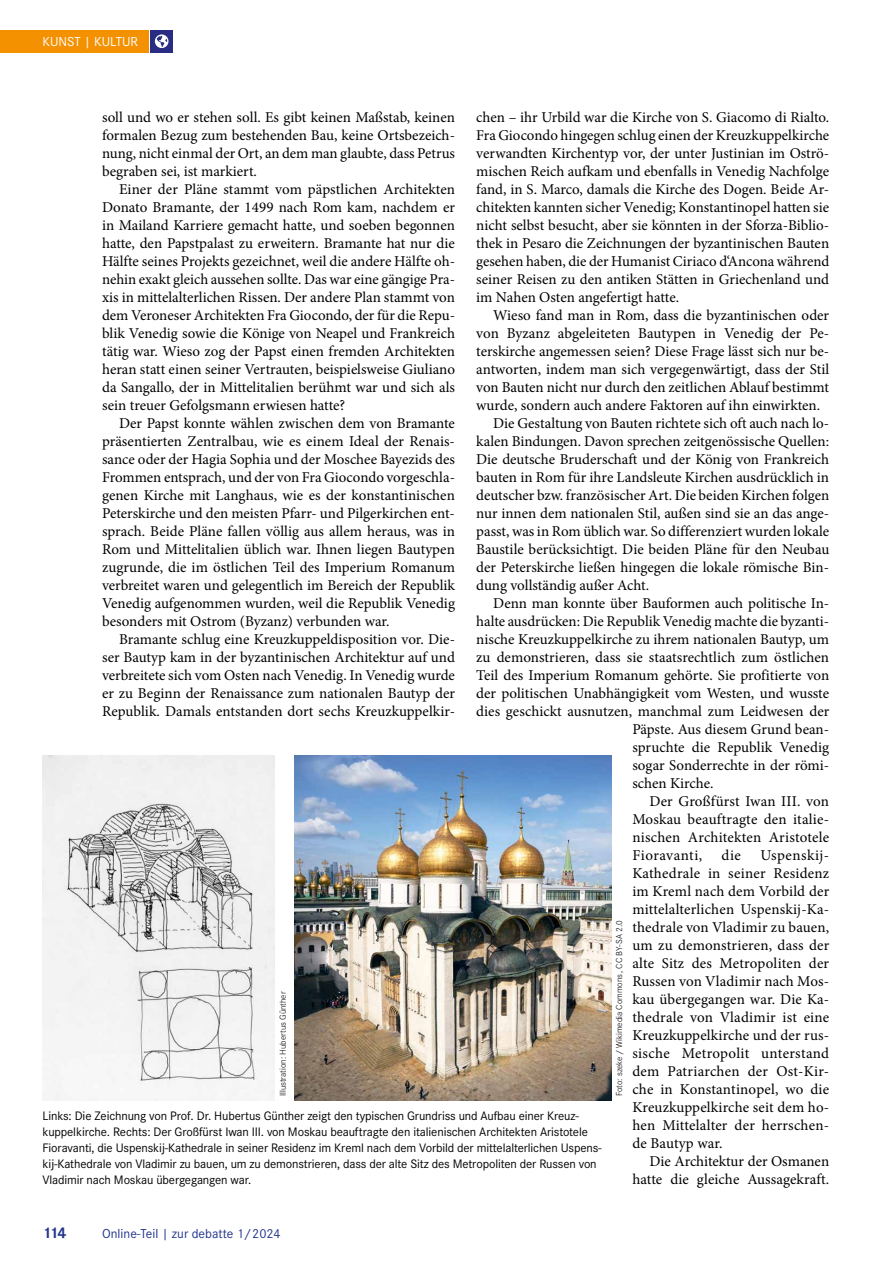
<style>
.page{position:relative;width:893px;height:1263px;background:#fff}
.page>*{position:absolute;margin:0;border:0;box-sizing:border-box;transform-origin:0 0}
.t1{font:700 16.05px "Corporate S";color:#21348c}
.t2{font:15px/18px "Minion Pro";color:#000;text-align:justify}
.t3{font:15px "Minion Pro";letter-spacing:.035em;color:#000}
.t4{font:13.5px "Corporate S";color:#21348c}
.t5{font:13.5px "Corporate S";color:#fff}
.t6{font:12.75px/16px "Corporate S";letter-spacing:-.01em;color:#000}
.t7{font:300 9px "Corporate S";color:#000}
</style>
<div class="page">
<div style="left:0;top:30px;width:149px;height:23px;background:#f39100"></div>
<div style="left:150px;top:30px;width:23px;height:23px;background:#282c82"></div>
<svg style="left:155px;top:34px;width:13px;height:14px"></svg>
<img style="left:295px;top:756px;width:316px;height:344px">
<img style="left:43px;top:756px;width:232px;height:344px">
<p class="t5" style="left:43px;top:37px;width:97px">KUNST | KULTUR</p>
<p class="t2" style="left:102px;top:109px;width:354px">soll und wo er stehen soll. Es gibt keinen Maßstab, keinen formalen Bezug zum bestehenden Bau, keine Ortsbezeich&shy;nung, nicht einmal der Ort, an dem man glaubte, dass Petrus begraben sei, ist markiert.</p>
<p class="t2" style="left:102px;top:181px;width:354px;text-indent:17px">Einer der Pläne stammt vom päpstlichen Architekten Donato Bramante, der 1499 nach Rom kam, nachdem er in Mailand Karriere gemacht hatte, und soeben begonnen hatte, den Papstpalast zu erweitern. Bramante hat nur die Hälfte seines Projekts gezeichnet, weil die andere Hälfte oh&shy;nehin exakt gleich aussehen sollte. Das war eine gängige Pra&shy;xis in mittelalterlichen Rissen. Der andere Plan stammt von dem Veroneser Architekten Fra Giocondo, der für die Repu&shy;blik Venedig sowie die Könige von Neapel und Frankreich tätig war. Wieso zog der Papst einen fremden Architekten heran statt einen seiner Vertrauten, beispielsweise Giuliano da Sangallo, der in Mittelitalien berühmt war und sich als sein treuer Gefolgsmann erwiesen hatte?</p>
<p class="t2" style="left:102px;top:415px;width:355px;text-indent:17px">Der Papst konnte wählen zwischen dem von Bramante präsentierten Zentralbau, wie es einem Ideal der Renais&shy;sance oder der Hagia Sophia und der Moschee Bayezids des Frommen entsprach, und der von Fra Giocondo vorgeschla&shy;genen Kirche mit Langhaus, wie es der konstantinischen Peterskirche und den meisten Pfarr- und Pilgerkirchen ent&shy;sprach. Beide Pläne fallen völlig aus allem heraus, was in Rom und Mittelitalien üblich war. Ihnen liegen Bautypen zugrunde, die im östlichen Teil des Imperium Romanum verbreitet waren und gelegentlich im Bereich der Republik Venedig aufgenommen wurden, weil die Republik Venedig besonders mit Ostrom (Byzanz) verbunden war.</p>
<p class="t2" style="left:102px;top:631px;width:354px;text-indent:17px">Bramante schlug eine Kreuzkuppeldisposition vor. Die&shy;ser Bautyp kam in der byzantinischen Architektur auf und verbreitete sich vom Osten nach Venedig. In Venedig wurde er zu Beginn der Renaissance zum nationalen Bautyp der Republik. Damals entstanden dort sechs Kreuzkuppelkir-</p>
<p class="t2" style="left:476px;top:109px;width:354px">chen – ihr Urbild war die Kirche von S. Giacomo di Rialto.<br>Fra Giocondo hingegen schlug einen der Kreuzkuppelkirche verwandten Kirchentyp vor, der unter Justinian im Oströ&shy;mischen Reich aufkam und ebenfalls in Venedig Nachfolge fand, in S. Marco, damals die Kirche des Dogen. Beide Ar&shy;chitekten kannten sicher Venedig; Konstantinopel hatten sie nicht selbst besucht, aber sie könnten in der Sforza-Biblio&shy;thek in Pesaro die Zeichnungen der byzantinischen Bauten gesehen haben, die der Humanist Ciriaco d‘Ancona während seiner Reisen zu den antiken Stätten in Griechenland und im Nahen Osten angefertigt hatte.</p>
<p class="t2" style="left:493px;top:307px;width:337px">Wieso fand man in Rom, dass die byzantinischen oder</p>
<p class="t2" style="left:476px;top:325px;width:354px">von Byzanz abgeleiteten Bautypen in Venedig der Pe-</p>
<p class="t2" style="left:476px;top:343px;width:354px">terskirche angemessen seien? Diese Frage lässt sich nur be-</p>
<p class="t2" style="left:476px;top:361px;width:355px">antworten, indem man sich vergegenwärtigt, dass der Stil</p>
<p class="t2" style="left:476px;top:379px;width:354px">von Bauten nicht nur durch den zeitlichen Ablauf bestimmt</p>
<p class="t2" style="left:476px;top:397px;width:345px">wurde, sondern auch andere Faktoren auf ihn einwirkten.</p>
<p class="t2" style="left:493px;top:415px;width:337px">Die Gestaltung von Bauten richtete sich oft auch nach lo-</p>
<p class="t2" style="left:476px;top:433px;width:354px">kalen Bindungen. Davon sprechen zeitgenössische Quellen:</p>
<p class="t2" style="left:476px;top:451px;width:354px">Die deutsche Bruderschaft und der König von Frankreich</p>
<p class="t2" style="left:476px;top:469px;width:354px">bauten in Rom für ihre Landsleute Kirchen ausdrücklich in</p>
<p class="t2" style="left:476px;top:487px;width:354px">deutscher bzw. französischer Art. Die beiden Kirchen folgen</p>
<p class="t2" style="left:476px;top:505px;width:354px">nur innen dem nationalen Stil, außen sind sie an das ange-</p>
<p class="t2" style="left:476px;top:523px;width:354px">passt, was in Rom üblich war. So differenziert wurden lokale</p>
<p class="t2" style="left:476px;top:541px;width:355px">Baustile berücksichtigt. Die beiden Pläne für den Neubau</p>
<p class="t2" style="left:476px;top:559px;width:354px">der Peterskirche ließen hingegen die lokale römische Bin-</p>
<p class="t2" style="left:476px;top:577px;width:174px">dung vollständig außer Acht.</p>
<p class="t2" style="left:493px;top:595px;width:337px">Denn man konnte über Bauformen auch politische In-</p>
<p class="t2" style="left:476px;top:613px;width:354px">halte ausdrücken: Die Republik Venedig machte die byzanti-</p>
<p class="t2" style="left:476px;top:631px;width:354px">nische Kreuzkuppelkirche zu ihrem nationalen Bautyp, um</p>
<p class="t2" style="left:476px;top:649px;width:354px">zu demonstrieren, dass sie staatsrechtlich zum östlichen</p>
<p class="t2" style="left:476px;top:667px;width:354px">Teil des Imperium Romanum gehörte. Sie profitierte von</p>
<p class="t2" style="left:476px;top:685px;width:354px">der politischen Unabhängigkeit vom Westen, und wusste</p>
<p class="t2" style="left:476px;top:703px;width:355px">dies geschickt ausnutzen, manchmal zum Leidwesen der</p>
<p class="t2" style="left:632px;top:721px;width:198px">Päpste. Aus diesem Grund bean-</p>
<p class="t2" style="left:632px;top:739px;width:198px">spruchte die Republik Venedig</p>
<p class="t2" style="left:632px;top:757px;width:198px">sogar Sonderrechte in der römi-</p>
<p class="t2" style="left:632px;top:775px;width:83px">schen Kirche.</p>
<p class="t2" style="left:649px;top:793px;width:181px">Der Großfürst Iwan III. von</p>
<p class="t2" style="left:632px;top:811px;width:198px">Moskau beauftragte den italie-</p>
<p class="t2" style="left:632px;top:829px;width:198px">nischen Architekten Aristotele</p>
<p class="t3" style="left:632px;top:848px;width:71px">Fioravanti,</p>
<p class="t2" style="left:722px;top:847px;width:21px">die</p>
<p class="t2" style="left:632px;top:847px;width:198px;text-indent:128px">Uspenskij-Kathedrale in seiner Residenz im Kreml nach dem Vorbild der mittelalterlichen Uspenskij-Ka&shy;thedrale von Vladimir zu bauen, um zu demonstrieren, dass der alte Sitz des Metropoliten der Russen von Vladimir nach Mos&shy;kau übergegangen war. Die Ka&shy;thedrale von Vladimir ist eine Kreuzkuppelkirche und der rus&shy;sische Metropolit unterstand dem Patriarchen der Ost-Kir&shy;che in Konstantinopel, wo die Kreuzkuppelkirche seit dem ho&shy;hen Mittelalter der herrschen&shy;de Bautyp war.</p>
<p class="t2" style="left:632px;top:1153px;width:198px;text-align:right">Die Architektur der Osmanen hatte die gleiche Aussagekraft.</p>
<p class="t7" style="left:616px;top:1096px;width:177px;rotate:-90deg">Foto: szeke / Wikimedia Commons, CC BY-SA 2.0</p>
<p class="t7" style="left:280px;top:1096px;width:106px;rotate:-90deg">Illustration: Hubertus Günther</p>
<p class="t6" style="left:43px;top:1108px;width:560px">Links: Die Zeichnung von Prof. Dr. Hubertus Günther zeigt den typischen Grundriss und Aufbau einer Kreuz&shy;kuppelkirche. Rechts: Der Großfürst Iwan III. von Moskau beauftragte den italienischen Architekten Aristotele Fioravanti, die Uspenskij-Kathedrale in seiner Residenz im Kreml nach dem Vorbild der mittelalterlichen Uspens&shy;kij-Kathedrale von Vladimir zu bauen, um zu demonstrieren, dass der alte Sitz des Metropoliten der Russen von Vladimir nach Moskau übergegangen war.</p>
<p class="t1" style="left:43px;top:1227px;width:26px">114</p>
<p class="t4" style="left:102px;top:1229px;width:180px">Online-Teil | zur debatte 1/2024</p>
</div>
